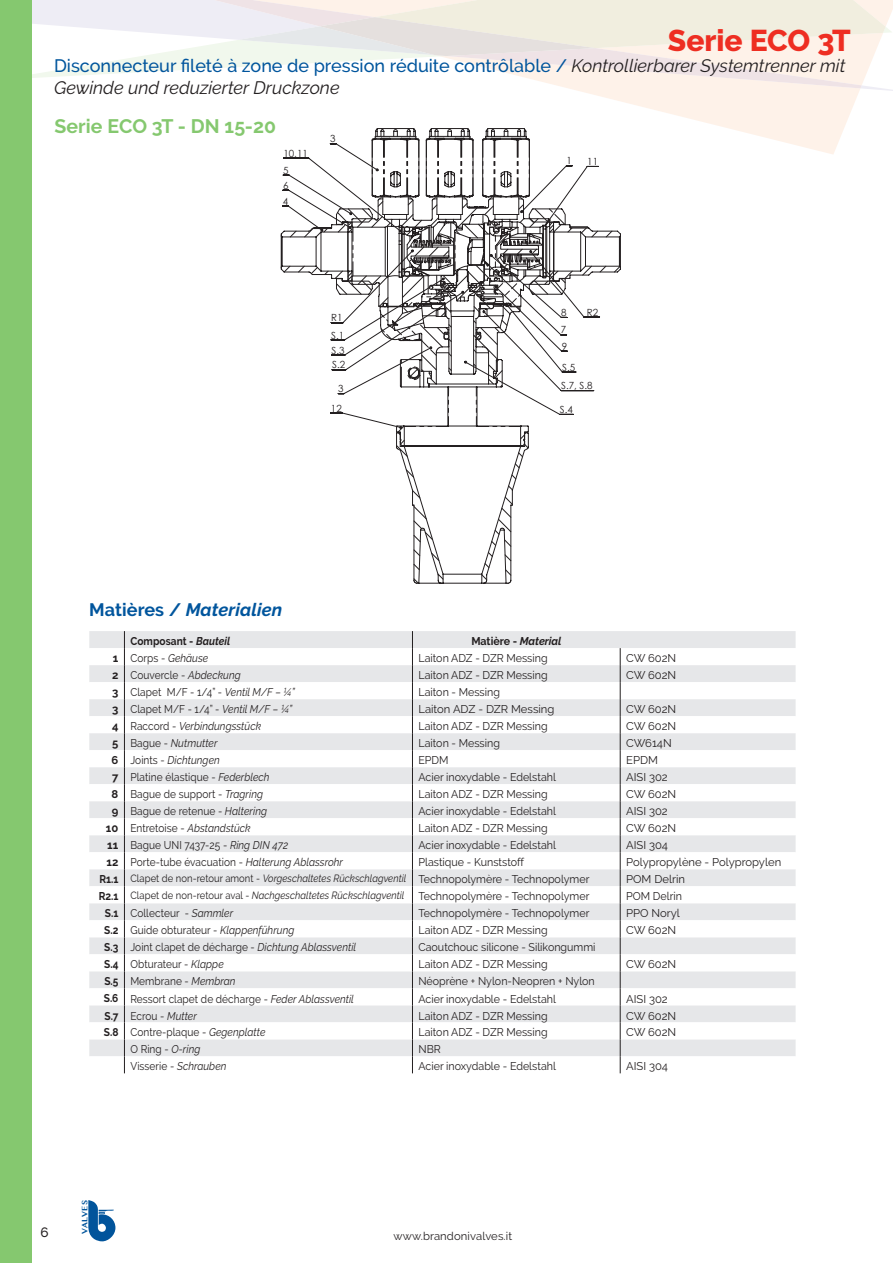
<style>
.page{position:relative;width:893px;height:1263px;background:#fff}
.page>*{position:absolute;margin:0;border:0;box-sizing:border-box;transform-origin:0 0}
.t1{font:800 30px "Raleway";color:#ee2e22}
.t2{font:700 19.5px "Raleway";letter-spacing:.005em;color:#85c86f}
.t3{font:italic 18px/21.6px "Raleway";color:#231f20}
.t4{font:italic 700 18px "Raleway";letter-spacing:.005em;color:#01559d}
.t5{font:500 13.5px "Raleway";color:#231f20}
.t6{font:11.25px "Raleway";color:#231f20;scale:.95 1}
.t7{font:11.25px "Raleway";color:#231f20;scale:.9 1}
.t8{font:11.25px "Raleway";color:#231f20}
.t9{font:italic 11.25px "Raleway";letter-spacing:.005em;color:#231f20;scale:.9 1}
.t10{font:700 11.25px "Raleway";color:#231f20;scale:.9 1}
.t11{font:700 11.25px "Raleway";color:#231f20;scale:.95 1}
.t12{font:700 11.25px "Raleway";color:#231f20}
.t13{font:italic 10.5px "Raleway";letter-spacing:.005em;color:#231f20;scale:.9 1}
.t14{font:9.9px/15px "Century Gothic";color:#231f20;text-align:justify}
.t15{font:700 7.8px "Lao MN";color:#01549b}
.s1{font-weight:500;font-style:normal;color:#01559d}
.s2{font-style:normal}
.s3{font-style:italic}
</style>
<div class="page">
<svg style="left:584px;top:92px;width:275px;height:62px;fill:#fef2e9"></svg>
<svg style="left:32px;top:0;width:861px;height:92px"></svg>
<svg style="left:165px;top:0;width:697px;height:88px"></svg>
<svg style="left:239px;top:0;width:647px;height:56px;background:#f1ece3"></svg>
<svg style="left:396px;top:429px;width:133px;height:155px"></svg>
<svg style="left:280px;top:128px;width:341px;height:301px"></svg>
<div style="left:89px;top:631px;width:707px;height:17px;background:#e6e7e9"></div>
<svg style="left:89px;top:648px;width:707px;height:425px"></svg>
<svg style="left:124px;top:631px;width:1px;height:442px"></svg>
<svg style="left:412px;top:631px;width:1px;height:442px"></svg>
<svg style="left:620px;top:648px;width:1px;height:425px"></svg>
<svg style="left:88px;top:1200px;width:27px;height:41px"></svg>
<div style="left:0;top:0;width:32px;height:1263px;background:#85c86f"></div>
<p class="t1" style="left:668px;top:23px;width:184px">Serie ECO 3T</p>
<p class="t3" style="left:54px;top:55px;width:793px"><span class="s1">Disconnecteur fileté à zone de pression réduite contrôlable /</span> Kontrollierbarer Systemtrenner mit<br>Gewinde und reduzierter Druckzone</p>
<p class="t2" style="left:54px;top:115px;width:223px">Serie ECO 3T - DN 15-20</p>
<p class="t14" style="left:283px;top:146px;width:26px">10,11</p>
<p class="t14" style="left:283px;top:162px;width:7px;line-height:15.6px">5<br>6<br>4</p>
<p class="t14" style="left:330px;top:131px;width:7px">3</p>
<p class="t14" style="left:566px;top:153px;width:7px">1</p>
<p class="t14" style="left:587px;top:154px;width:12px">11</p>
<p class="t14" style="left:331px;top:310px;width:13px">R1</p>
<p class="t14" style="left:331px;top:327px;width:16px">S.1<br>S.3<br>S.2</p>
<p class="t14" style="left:561px;top:305px;width:7px">8</p>
<p class="t14" style="left:587px;top:304px;width:13px">R2</p>
<p class="t14" style="left:562px;top:339px;width:7px">9</p>
<p class="t14" style="left:561px;top:322px;width:7px">7</p>
<p class="t14" style="left:562px;top:359px;width:15px">S.5</p>
<p class="t14" style="left:338px;top:381px;width:7px">3</p>
<p class="t14" style="left:561px;top:378px;width:33px">S.7, S.8</p>
<p class="t14" style="left:331px;top:400px;width:12px">12</p>
<p class="t14" style="left:560px;top:402px;width:15px">S.4</p>
<p class="t4" style="left:89px;top:599px;width:194px"><span class="s2">Matières /</span> Materialien</p>
<p class="t10" style="left:130px;top:634px;width:112px">Composant - <span class="s3">Bauteil</span></p>
<p class="t11" style="left:471px;top:634px;width:97px">Matière - <span class="s3">Material</span></p>
<p class="t12" style="left:113px;top:651px;width:7px">1</p>
<p class="t9" style="left:130px;top:651px;width:88px"><span class="s2">Corps -</span> Gehäuse</p>
<p class="t6" style="left:418px;top:651px;width:137px">Laiton ADZ - DZR Messing</p>
<p class="t8" style="left:626px;top:651px;width:52px">CW 602N</p>
<p class="t12" style="left:112px;top:668px;width:8px">2</p>
<p class="t7" style="left:130px;top:668px;width:124px">Couvercle - <span class="s3">Abdeckung</span></p>
<p class="t6" style="left:418px;top:668px;width:137px">Laiton ADZ - DZR Messing</p>
<p class="t8" style="left:626px;top:668px;width:52px">CW 602N</p>
<p class="t12" style="left:112px;top:685px;width:8px">3</p>
<p class="t7" style="left:130px;top:685px;width:184px">Clapet M/F - 1/4” - <span class="s3">Ventil M/F – ¼”</span></p>
<p class="t6" style="left:418px;top:685px;width:87px">Laiton - Messing</p>
<p class="t12" style="left:112px;top:702px;width:8px">3</p>
<p class="t7" style="left:130px;top:702px;width:181px">Clapet M/F - 1/4” - <span class="s3">Ventil M/F – ¼”</span></p>
<p class="t8" style="left:418px;top:702px;width:137px">Laiton ADZ - DZR Messing</p>
<p class="t8" style="left:626px;top:702px;width:52px">CW 602N</p>
<p class="t12" style="left:112px;top:719px;width:8px">4</p>
<p class="t9" style="left:130px;top:719px;width:147px"><span class="s2">Raccord -</span> Verbindungsstück</p>
<p class="t6" style="left:418px;top:719px;width:137px">Laiton ADZ - DZR Messing</p>
<p class="t8" style="left:626px;top:719px;width:52px">CW 602N</p>
<p class="t12" style="left:112px;top:736px;width:8px">5</p>
<p class="t9" style="left:130px;top:736px;width:98px"><span class="s2">Bague -</span> Nutmutter</p>
<p class="t6" style="left:418px;top:736px;width:87px">Laiton - Messing</p>
<p class="t8" style="left:626px;top:736px;width:47px">CW614N</p>
<p class="t12" style="left:112px;top:753px;width:8px">6</p>
<p class="t9" style="left:130px;top:753px;width:101px"><span class="s2">Joints -</span> Dichtungen</p>
<p class="t6" style="left:418px;top:753px;width:33px">EPDM</p>
<p class="t8" style="left:626px;top:753px;width:33px">EPDM</p>
<p class="t12" style="left:112px;top:770px;width:8px">7</p>
<p class="t7" style="left:130px;top:770px;width:156px">Platine élastique - <span class="s3">Federblech</span></p>
<p class="t6" style="left:418px;top:770px;width:146px">Acier inoxydable - Edelstahl</p>
<p class="t8" style="left:626px;top:770px;width:43px">AISI 302</p>
<p class="t12" style="left:112px;top:787px;width:8px">8</p>
<p class="t7" style="left:130px;top:787px;width:149px">Bague de support - <span class="s3">Tragring</span></p>
<p class="t6" style="left:418px;top:787px;width:137px">Laiton ADZ - DZR Messing</p>
<p class="t8" style="left:626px;top:787px;width:52px">CW 602N</p>
<p class="t12" style="left:112px;top:804px;width:8px">9</p>
<p class="t7" style="left:130px;top:804px;width:153px">Bague de retenue - <span class="s3">Haltering</span></p>
<p class="t6" style="left:418px;top:804px;width:146px">Acier inoxydable - Edelstahl</p>
<p class="t8" style="left:626px;top:804px;width:43px">AISI 302</p>
<p class="t12" style="left:106px;top:821px;width:14px">10</p>
<p class="t9" style="left:130px;top:821px;width:135px"><span class="s2">Entretoise -</span> Abstandstück</p>
<p class="t6" style="left:418px;top:821px;width:137px">Laiton ADZ - DZR Messing</p>
<p class="t8" style="left:626px;top:821px;width:52px">CW 602N</p>
<p class="t12" style="left:107px;top:838px;width:13px">11</p>
<p class="t7" style="left:130px;top:838px;width:177px">Bague UNI 7437-25 - <span class="s3">Ring DIN 472</span></p>
<p class="t6" style="left:418px;top:838px;width:146px">Acier inoxydable - Edelstahl</p>
<p class="t8" style="left:626px;top:838px;width:43px">AISI 304</p>
<p class="t12" style="left:107px;top:855px;width:13px">12</p>
<p class="t7" style="left:130px;top:855px;width:238px">Porte-tube évacuation - <span class="s3">Halterung Ablassrohr</span></p>
<p class="t6" style="left:418px;top:855px;width:113px">Plastique - Kunststoff</p>
<p class="t8" style="left:626px;top:855px;width:157px">Polypropylène - Polypropylen</p>
<p class="t10" style="left:99px;top:872px;width:23px">R1.1</p>
<p class="t13" style="left:130px;top:872px;width:308px"><span class="s2">Clapet de non-retour amont -</span> Vorgeschaltetes Rückschlagventil</p>
<p class="t6" style="left:418px;top:872px;width:181px">Technopolymère - Technopolymer</p>
<p class="t8" style="left:626px;top:872px;width:60px">POM Delrin</p>
<p class="t10" style="left:99px;top:889px;width:23px">R2.1</p>
<p class="t13" style="left:130px;top:889px;width:306px"><span class="s2">Clapet de non-retour aval -</span> Nachgeschaltetes Rückschlagventil</p>
<p class="t6" style="left:418px;top:889px;width:181px">Technopolymère - Technopolymer</p>
<p class="t6" style="left:626px;top:889px;width:60px">POM Delrin</p>
<p class="t10" style="left:105px;top:906px;width:16px">S.1</p>
<p class="t7" style="left:130px;top:906px;width:116px">Collecteur - <span class="s3">Sammler</span></p>
<p class="t6" style="left:418px;top:906px;width:181px">Technopolymère - Technopolymer</p>
<p class="t8" style="left:626px;top:906px;width:55px">PPO Noryl</p>
<p class="t10" style="left:104px;top:923px;width:17px">S.2</p>
<p class="t7" style="left:130px;top:923px;width:184px">Guide obturateur - <span class="s3">Klappenführung</span></p>
<p class="t6" style="left:418px;top:923px;width:137px">Laiton ADZ - DZR Messing</p>
<p class="t8" style="left:626px;top:923px;width:52px">CW 602N</p>
<p class="t10" style="left:104px;top:940px;width:17px">S.3</p>
<p class="t7" style="left:130px;top:940px;width:252px">Joint clapet de décharge - <span class="s3">Dichtung Ablassventil</span></p>
<p class="t6" style="left:418px;top:940px;width:188px">Caoutchouc silicone - Silikongummi</p>
<p class="t10" style="left:104px;top:957px;width:17px">S.4</p>
<p class="t7" style="left:130px;top:957px;width:105px">Obturateur - <span class="s3">Klappe</span></p>
<p class="t6" style="left:418px;top:957px;width:137px">Laiton ADZ - DZR Messing</p>
<p class="t8" style="left:626px;top:957px;width:52px">CW 602N</p>
<p class="t10" style="left:104px;top:974px;width:17px">S.5</p>
<p class="t7" style="left:130px;top:974px;width:118px">Membrane - <span class="s3">Membran</span></p>
<p class="t6" style="left:418px;top:974px;width:187px">Néoprène + Nylon-Neopren + Nylon</p>
<p class="t10" style="left:104px;top:991px;width:18px">S.6</p>
<p class="t7" style="left:130px;top:993px;width:250px">Ressort clapet de décharge - <span class="s3">Feder Ablassventil</span></p>
<p class="t6" style="left:418px;top:993px;width:146px">Acier inoxydable - Edelstahl</p>
<p class="t8" style="left:626px;top:993px;width:43px">AISI 302</p>
<p class="t10" style="left:105px;top:1010px;width:17px">S.7</p>
<p class="t7" style="left:130px;top:1010px;width:75px">Ecrou - <span class="s3">Mutter</span></p>
<p class="t6" style="left:418px;top:1010px;width:137px">Laiton ADZ - DZR Messing</p>
<p class="t8" style="left:626px;top:1010px;width:52px">CW 602N</p>
<p class="t10" style="left:104px;top:1025px;width:18px">S.8</p>
<p class="t7" style="left:130px;top:1025px;width:152px">Contre-plaque - <span class="s3">Gegenplatte</span></p>
<p class="t6" style="left:418px;top:1025px;width:137px">Laiton ADZ - DZR Messing</p>
<p class="t8" style="left:626px;top:1025px;width:52px">CW 602N</p>
<p class="t7" style="left:130px;top:1042px;width:79px">O Ring - <span class="s3">O-ring</span></p>
<p class="t6" style="left:418px;top:1042px;width:25px">NBR</p>
<p class="t7" style="left:130px;top:1059px;width:108px">Visserie - <span class="s3">Schrauben</span></p>
<p class="t6" style="left:418px;top:1059px;width:146px">Acier inoxydable - Edelstahl</p>
<p class="t8" style="left:626px;top:1059px;width:43px">AISI 304</p>
<p class="t5" style="left:40px;top:1225px;width:10px">6</p>
<p class="t15" style="left:80px;top:1233px;width:35px;rotate:-90deg">VALVES</p>
<p class="t8" style="left:394px;top:1229px;width:120px">www.brandonivalves.it</p>
</div>
